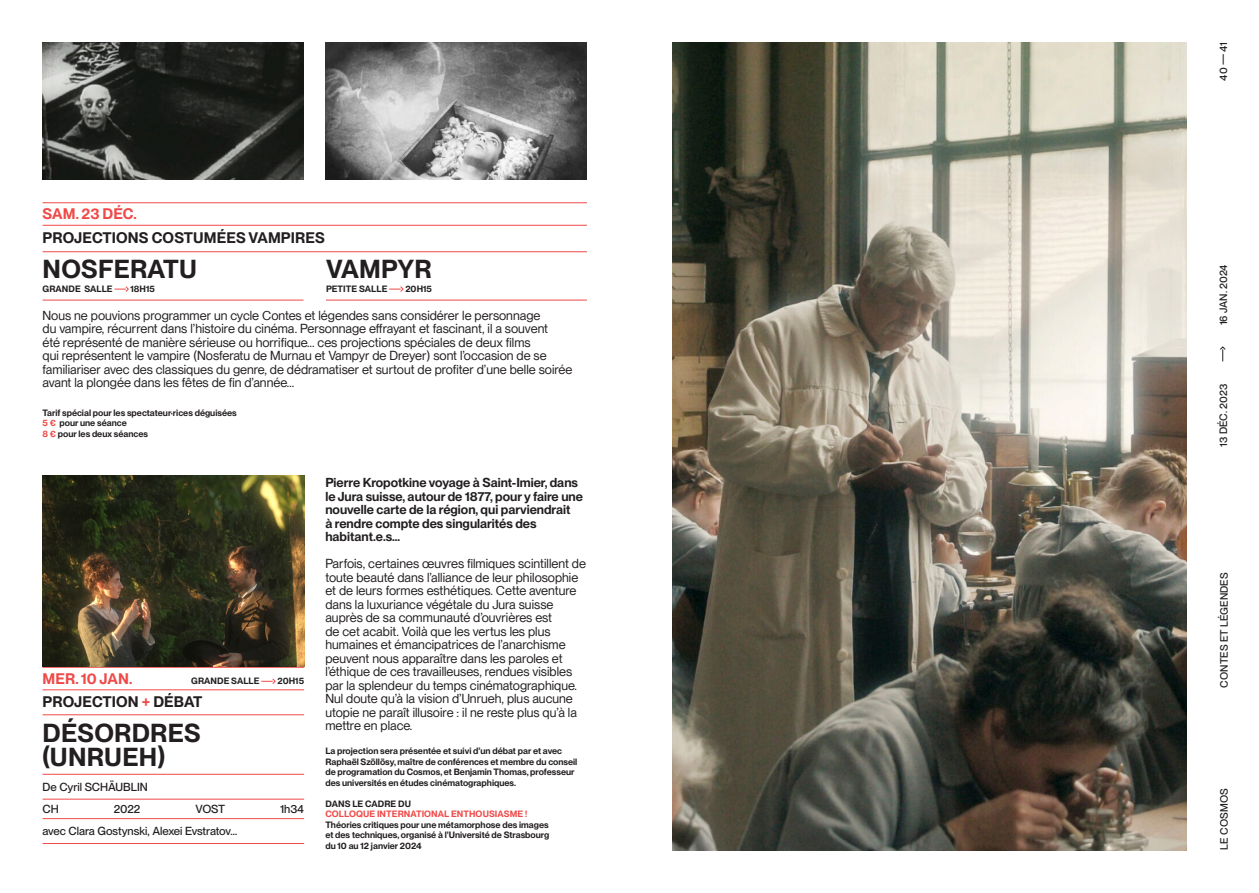
<style>
.page{position:relative;width:1259px;height:893px;background:#fff}
.page>*{position:absolute;margin:0;border:0;box-sizing:border-box;transform-origin:0 0}
.t1{font:600 25.5px/24px "PP Neue Montreal";letter-spacing:.01em;color:#231f20}
.t2{font:600 15px "PP Neue Montreal";letter-spacing:.01em;color:#231f20}
.t3{font:600 15px "PP Neue Montreal";letter-spacing:.005em;color:#ef4a48}
.t4{font:12.75px/13.5px "PP Neue Montreal TT";color:#231f20}
.t5{font:600 12.75px/13.5px "PP Neue Montreal";color:#231f20}
.t6{font:500 11.55px "PP Neue Montreal";color:#231f20}
.t7{font:500 10.5px "PP Neue Montreal";color:#231f20}
.t8{font:600 9px/10.5px "PP Neue Montreal";color:#231f20}
.t9{font:600 9px "PP Neue Montreal";letter-spacing:.01em;color:#ef4a48}
.s1{color:#ef4a48}
</style>
<div class="page">
<svg style="left:1220px;top:346px;width:6px;height:15px"></svg>
<img style="left:672px;top:42px;width:514px;height:808px">
<img style="left:43px;top:42px;width:260px;height:137px">
<img style="left:326px;top:42px;width:261px;height:137px">
<hr style="left:43px;top:202px;width:544px;height:1px;background:#ef4a48">
<hr style="left:43px;top:225px;width:544px;height:1px;background:#ef4a48">
<hr style="left:43px;top:251px;width:544px;height:1px;background:#ef4a48">
<hr style="left:326px;top:300px;width:261px;height:1px;background:#ef4a48">
<svg style="left:389px;top:286px;width:15px;height:6px"></svg>
<hr style="left:43px;top:300px;width:260px;height:1px;background:#ef4a48">
<svg style="left:114px;top:286px;width:15px;height:6px"></svg>
<hr style="left:43px;top:667px;width:261px;height:1px;background:#ef4a48">
<hr style="left:43px;top:689px;width:261px;height:1px;background:#ef4a48">
<hr style="left:43px;top:714px;width:261px;height:1px;background:#ef4a48">
<hr style="left:43px;top:774px;width:261px;height:1px;background:#ef4a48">
<hr style="left:43px;top:799px;width:261px;height:1px;background:#ef4a48">
<hr style="left:43px;top:818px;width:261px;height:1px;background:#ef4a48">
<hr style="left:43px;top:843px;width:261px;height:1px;background:#ef4a48">
<img style="left:43px;top:475px;width:261px;height:192px">
<svg style="left:261px;top:678px;width:15px;height:6px"></svg>
<p class="t3" style="left:43px;top:205px;width:95px">SAM. 23 DÉC.</p>
<p class="t2" style="left:43px;top:229px;width:284px">PROJECTIONS COSTUMÉES VAMPIRES</p>
<p class="t1" style="left:43px;top:258px;width:156px">NOSFERATU</p>
<p class="t8" style="left:43px;top:283px;width:72px">GRANDE SALLE</p>
<p class="t8" style="left:131px;top:283px;width:26px">18H15</p>
<p class="t1" style="left:326px;top:258px;width:107px">VAMPYR</p>
<p class="t8" style="left:326px;top:283px;width:63px">PETITE SALLE</p>
<p class="t8" style="left:405px;top:283px;width:28px">20H15</p>
<p class="t4" style="left:43px;top:308px;width:531px">Nous ne pouvions programmer un cycle Contes et légendes sans considérer le personnage<br>du vampire, récurrent dans l’histoire du cinéma. Personnage effrayant et fascinant, il a souvent<br>été représenté de manière sérieuse ou horrifique… ces projections spéciales de deux films<br>qui représentent le vampire (Nosferatu de Murnau et Vampyr de Dreyer) sont l’occasion de se familiariser avec des classiques du genre, de dédramatiser et surtout de profiter d’une belle soirée avant la plongée dans les fêtes de fin d’année…</p>
<p class="t8" style="left:43px;top:407px;width:196px">Tarif spécial pour les spectateur·rices déguisées</p>
<p class="t8" style="left:43px;top:418px;width:86px"><span class="s1">5 €</span> pour une séance</p>
<p class="t8" style="left:43px;top:428px;width:107px"><span class="s1">8 €</span> pour les deux séances</p>
<p class="t3" style="left:43px;top:670px;width:91px">MER. 10 JAN.</p>
<p class="t8" style="left:191px;top:676px;width:70px">GRANDE SALLE</p>
<p class="t8" style="left:277px;top:676px;width:28px">20H15</p>
<p class="t2" style="left:43px;top:692px;width:161px">PROJECTION <span class="s1">+</span> DÉBAT</p>
<p class="t1" style="left:43px;top:721px;width:160px">DÉSORDRES (UNRUEH)</p>
<p class="t6" style="left:43px;top:780px;width:107px">De Cyril SCHÄUBLIN</p>
<p class="t6" style="left:43px;top:802px;width:18px">CH</p>
<p class="t6" style="left:114px;top:802px;width:28px">2022</p>
<p class="t6" style="left:195px;top:802px;width:31px">VOST</p>
<p class="t6" style="left:280px;top:802px;width:26px">1h34</p>
<p class="t6" style="left:43px;top:824px;width:196px">avec Clara Gostynski, Alexei Evstratov…</p>
<p class="t5" style="left:325px;top:476px;width:259px">Pierre Kropotkine voyage à Saint-Imier, dans le Jura suisse, autour de 1877, pour y faire une nouvelle carte de la région, qui parviendrait<br>à rendre compte des singularités des habitant.e.s…</p>
<p class="t4" style="left:325px;top:557px;width:262px">Parfois, certaines œuvres filmiques scintillent de toute beauté dans l’alliance de leur philosophie et de leurs formes esthétiques. Cette aventure dans la luxuriance végétale du Jura suisse auprès de sa communauté d’ouvrières est<br>de cet acabit. Voilà que les vertus les plus humaines et émancipatrices de l’anarchisme peuvent nous apparaître dans les paroles et l’éthique de ces travailleuses, rendues visibles par la splendeur du temps cinématographique.<br>Nul doute qu’à la vision d’Unrueh, plus aucune utopie ne paraît illusoire : il ne reste plus qu’à la mettre en place.</p>
<p class="t8" style="left:325px;top:746px;width:253px">La projection sera présentée et suivi d’un débat par et avec Raphaël Szöllösy, maître de conférences et membre du conseil de programation du Cosmos, et Benjamin Thomas, professeur des universités en études cinématographiques.</p>
<p class="t8" style="left:325px;top:799px;width:87px">DANS LE CADRE DU</p>
<p class="t9" style="left:325px;top:809px;width:203px">COLLOQUE INTERNATIONAL ENTHOUSIASME !</p>
<p class="t8" style="left:325px;top:820px;width:225px">Théories critiques pour une métamorphose des images</p>
<p class="t8" style="left:325px;top:830px;width:225px">et des techniques, organisé à l’Université de Strasbourg</p>
<p class="t8" style="left:325px;top:841px;width:98px">du 10 au 12 janvier 2024</p>
<p class="t7" style="left:1217px;top:81px;width:40px;rotate:-90deg">40 — 41</p>
<p class="t7" style="left:1217px;top:325px;width:62px;rotate:-90deg">16 JAN. 2024</p>
<p class="t7" style="left:1217px;top:446px;width:64px;rotate:-90deg">13 DÉC. 2023</p>
<p class="t7" style="left:1217px;top:688px;width:117px;rotate:-90deg">CONTES ET LÉGENDES</p>
<p class="t7" style="left:1217px;top:849px;width:63px;rotate:-90deg">LE COSMOS</p>
</div>
